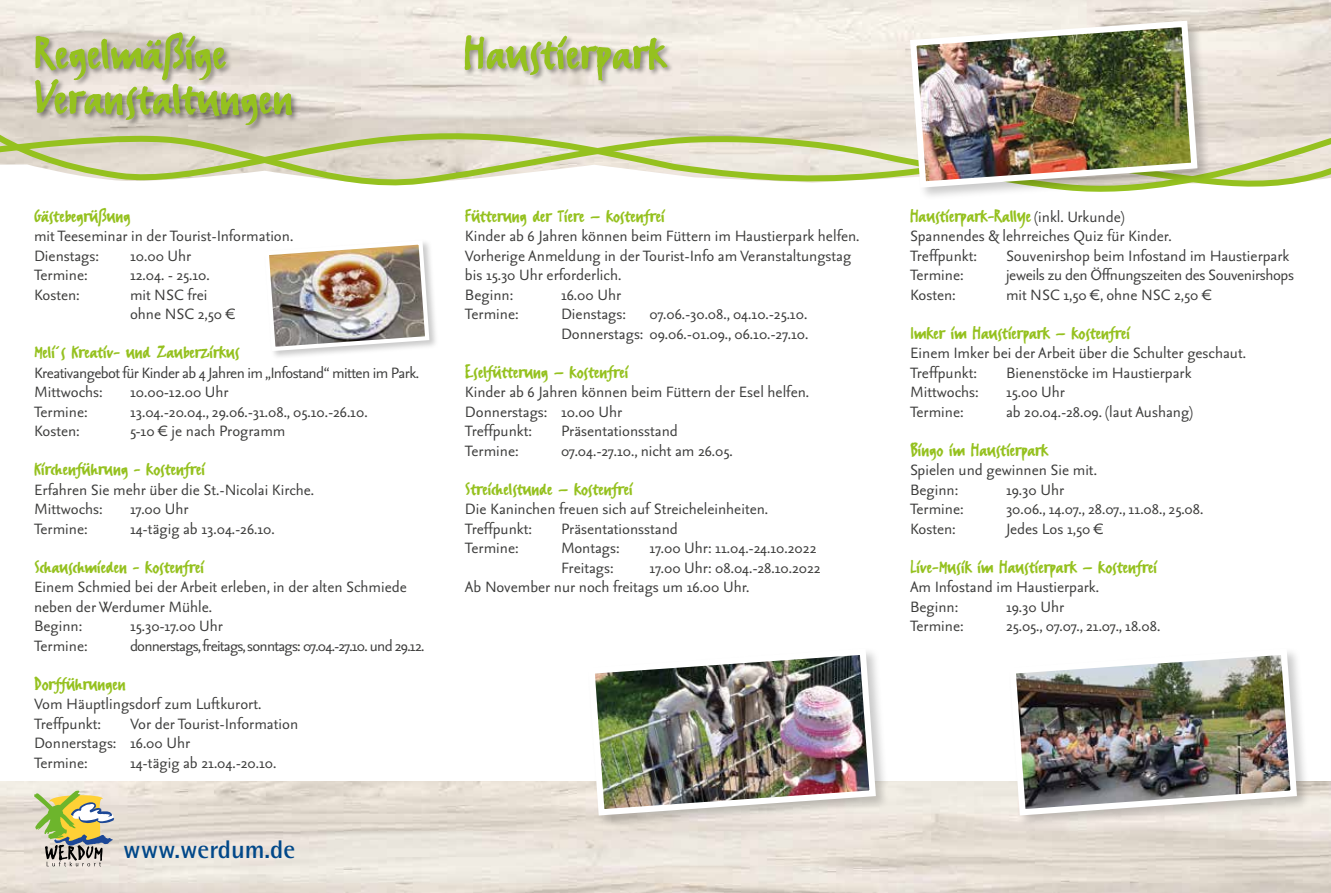
<style>
.page{position:relative;width:1331px;height:893px;background:#fff}
.page>*{position:absolute;margin:0;border:0;box-sizing:border-box;transform-origin:0 0}
.t1{font:54px/45px "Erikrighthand";letter-spacing:.005em;color:#95c11f}
.t2{font:700 25.5px "AT Rotis Semi Sans";color:#014889}
.t3{font:21px "Erikrighthand";color:#95c11f}
.t4{font:18px/19.5px "Seria Sans";color:#3c3c3b}
.t5{font:18px/19.5px "Seria Sans";letter-spacing:-.03em;color:#3c3c3b}
.t6{font:18px "Seria Sans";letter-spacing:-.04em;color:#3c3c3b}
.t7{font:18px "Seria Sans";letter-spacing:-.02em;color:#3c3c3b}
.s1{font-family:"Seria Sans";font-size:18px;color:#3c3c3b}
</style>
<div class="page">
<svg style="left:0;top:95px;width:1331px;height:92px;background:#dbdcbd"></svg>
<div style="left:34px;top:31px;width:265px;height:101px;background:#000;opacity:.4"></div>
<div style="left:463px;top:34px;width:211px;height:54px;background:#000;opacity:.4"></div>
<div style="left:908px;top:19px;width:303px;height:183px;background:#000;opacity:.21"></div>
<img style="left:907px;top:17px;width:294px;height:174px">
<div style="left:1008px;top:647px;width:303px;height:182px;background:#000;opacity:.21"></div>
<img style="left:1006px;top:647px;width:294px;height:172px">
<svg style="left:34px;top:791px;width:80px;height:75px;background:#bcbd90"></svg>
<div style="left:587px;top:647px;width:303px;height:182px;background:#000;opacity:.21"></div>
<img style="left:585px;top:647px;width:294px;height:172px">
<div style="left:263px;top:239px;width:175px;height:122px;background:#000;opacity:.21"></div>
<img style="left:263px;top:239px;width:169px;height:114px">
<h1 class="t1" style="left:34px;top:30px;width:261px">Regelmäßige<br>Veranstaltungen</h1>
<h1 class="t1" style="left:463px;top:30px;width:204px">Haustierpark</h1>
<p class="t3" style="left:34px;top:203px;width:98px">Gästebegrüßung</p>
<p class="t4" style="left:34px;top:227px;width:261px">mit Teeseminar in der Tourist-Information.<br>Dienstags:</p>
<p class="t4" style="left:130px;top:246px;width:63px">10.00 Uhr</p>
<p class="t4" style="left:34px;top:266px;width:55px">Termine:</p>
<p class="t4" style="left:130px;top:266px;width:81px">12.04. - 25.10.</p>
<p class="t4" style="left:34px;top:285px;width:47px">Kosten:</p>
<p class="t4" style="left:130px;top:285px;width:107px">mit NSC frei ohne NSC 2,50 €</p>
<p class="t3" style="left:34px;top:339px;width:207px">Meli´s Kreativ- und Zauberzirkus</p>
<p class="t5" style="left:34px;top:363px;width:386px">Kreativangebot für Kinder ab 4 Jahren im „Infostand“ mitten im Park.<br>Mittwochs:</p>
<p class="t4" style="left:130px;top:383px;width:100px">10.00-12.00 Uhr</p>
<p class="t4" style="left:34px;top:402px;width:55px">Termine:</p>
<p class="t4" style="left:130px;top:402px;width:239px">13.04.-20.04., 29.06.-31.08., 05.10.-26.10.</p>
<p class="t4" style="left:34px;top:422px;width:47px">Kosten:</p>
<p class="t4" style="left:130px;top:422px;width:157px">5-10 € je nach Programm</p>
<p class="t3" style="left:34px;top:456px;width:172px">Kirchenführung - kostenfrei</p>
<p class="t4" style="left:34px;top:480px;width:281px">Erfahren Sie mehr über die St.-Nicolai Kirche.<br>Mittwochs:</p>
<p class="t4" style="left:130px;top:500px;width:60px">17.00 Uhr</p>
<p class="t4" style="left:34px;top:519px;width:55px">Termine:</p>
<p class="t4" style="left:130px;top:519px;width:146px">14-tägig ab 13.04.-26.10.</p>
<p class="t3" style="left:34px;top:554px;width:171px">Schauschmieden - kostenfrei</p>
<p class="t4" style="left:34px;top:578px;width:374px">Einem Schmied bei der Arbeit erleben, in der alten Schmiede neben der Werdumer Mühle.<br>Beginn:</p>
<p class="t4" style="left:130px;top:617px;width:95px">15.30-17.00 Uhr</p>
<p class="t4" style="left:34px;top:636px;width:55px">Termine:</p>
<p class="t6" style="left:130px;top:637px;width:296px">donnerstags, freitags, sonntags: 07.04.-27.10. und 29.12.</p>
<p class="t3" style="left:34px;top:671px;width:93px">Dorfführungen</p>
<p class="t4" style="left:34px;top:695px;width:229px">Vom Häuptlingsdorf zum Luftkurort.<br>Treffpunkt:</p>
<p class="t4" style="left:34px;top:714px;width:266px;text-indent:96px">Vor der Tourist-Information<br>Donnerstags: 16.00 Uhr<br>Termine:</p>
<p class="t4" style="left:130px;top:753px;width:148px">14-tägig ab 21.04.-20.10.</p>
<h2 class="t2" style="left:123px;top:834px;width:174px">www.werdum.de</h2>
<p class="t3" style="left:465px;top:203px;width:201px">Fütterung der Tiere – kostenfrei</p>
<p class="t4" style="left:465px;top:227px;width:396px">Kinder ab 6 Jahren können beim Füttern im Haustierpark helfen.<br>Vorherige Anmeldung in der Tourist-Info am Veranstaltungstag bis 15.30 Uhr erforderlich.<br>Beginn:</p>
<p class="t4" style="left:561px;top:285px;width:62px">16.00 Uhr</p>
<p class="t4" style="left:465px;top:305px;width:55px">Termine:</p>
<p class="t4" style="left:561px;top:305px;width:67px">Dienstags:</p>
<p class="t4" style="left:561px;top:305px;width:249px;text-align:right">07.06.-30.08., 04.10.-25.10.<br>Donnerstags: 09.06.-01.09., 06.10.-27.10.</p>
<p class="t3" style="left:465px;top:359px;width:165px">Eselfütterung – kostenfrei</p>
<p class="t4" style="left:465px;top:383px;width:346px">Kinder ab 6 Jahren können beim Füttern der Esel helfen.<br>Donnerstags: 10.00 Uhr<br>Treffpunkt:</p>
<p class="t4" style="left:561px;top:422px;width:118px">Präsentationsstand</p>
<p class="t4" style="left:465px;top:441px;width:55px">Termine:</p>
<p class="t4" style="left:561px;top:441px;width:173px">07.04.-27.10., nicht am 26.05.</p>
<p class="t3" style="left:465px;top:476px;width:169px">Streichelstunde – kostenfrei</p>
<p class="t4" style="left:465px;top:500px;width:305px">Die Kaninchen freuen sich auf Streicheleinheiten.<br>Treffpunkt:</p>
<p class="t4" style="left:561px;top:519px;width:118px">Präsentationsstand</p>
<p class="t4" style="left:465px;top:539px;width:55px">Termine:</p>
<p class="t4" style="left:561px;top:539px;width:60px">Montags:</p>
<p class="t4" style="left:649px;top:539px;width:168px">17.00 Uhr: 11.04.-24.10.2022</p>
<p class="t4" style="left:561px;top:558px;width:54px">Freitags:</p>
<p class="t4" style="left:465px;top:558px;width:357px;text-indent:184px">17.00 Uhr: 08.04.-28.10.2022<br>Ab November nur noch freitags um 16.00 Uhr.</p>
<p class="t3" style="left:910px;top:203px;width:216px">Haustierpark-Rallye <span class="s1">(inkl. Urkunde)</span></p>
<p class="t4" style="left:910px;top:227px;width:263px">Spannendes &amp; lehrreiches Quiz für Kinder.<br>Treffpunkt:</p>
<p class="t4" style="left:1006px;top:246px;width:285px">Souvenirshop beim Infostand im Haustierpark</p>
<p class="t4" style="left:910px;top:266px;width:55px">Termine:</p>
<p class="t7" style="left:1006px;top:266px;width:289px">jeweils zu den Öffnungszeiten des Souvenirshops</p>
<p class="t4" style="left:910px;top:285px;width:47px">Kosten:</p>
<p class="t4" style="left:1006px;top:285px;width:207px">mit NSC 1,50 €, ohne NSC 2,50 €</p>
<p class="t3" style="left:910px;top:320px;width:222px">Imker im Haustierpark – kostenfrei</p>
<p class="t4" style="left:910px;top:344px;width:337px">Einem Imker bei der Arbeit über die Schulter geschaut.<br>Treffpunkt:</p>
<p class="t4" style="left:1006px;top:363px;width:187px">Bienenstöcke im Haustierpark</p>
<p class="t4" style="left:910px;top:383px;width:70px">Mittwochs:</p>
<p class="t4" style="left:1006px;top:383px;width:61px">15.00 Uhr</p>
<p class="t4" style="left:910px;top:402px;width:55px">Termine:</p>
<p class="t4" style="left:1006px;top:402px;width:188px">ab 20.04.-28.09. (laut Aushang)</p>
<p class="t3" style="left:910px;top:437px;width:140px">Bingo im Haustierpark</p>
<p class="t4" style="left:910px;top:461px;width:188px">Spielen und gewinnen Sie mit.<br>Beginn:</p>
<p class="t4" style="left:1006px;top:480px;width:60px">19.30 Uhr</p>
<p class="t4" style="left:910px;top:500px;width:55px">Termine:</p>
<p class="t4" style="left:1006px;top:500px;width:199px">30.06., 14.07., 28.07., 11.08., 25.08.</p>
<p class="t4" style="left:910px;top:519px;width:47px">Kosten:</p>
<p class="t4" style="left:1006px;top:519px;width:99px">Jedes Los 1,50 €</p>
<p class="t3" style="left:910px;top:554px;width:248px">Live-Musik im Haustierpark – kostenfrei</p>
<p class="t4" style="left:910px;top:578px;width:191px">Am Infostand im Haustierpark.<br>Beginn:</p>
<p class="t4" style="left:1006px;top:597px;width:60px">19.30 Uhr</p>
<p class="t4" style="left:910px;top:617px;width:55px">Termine:</p>
<p class="t4" style="left:1006px;top:617px;width:156px">25.05., 07.07., 21.07., 18.08.</p>
</div>
